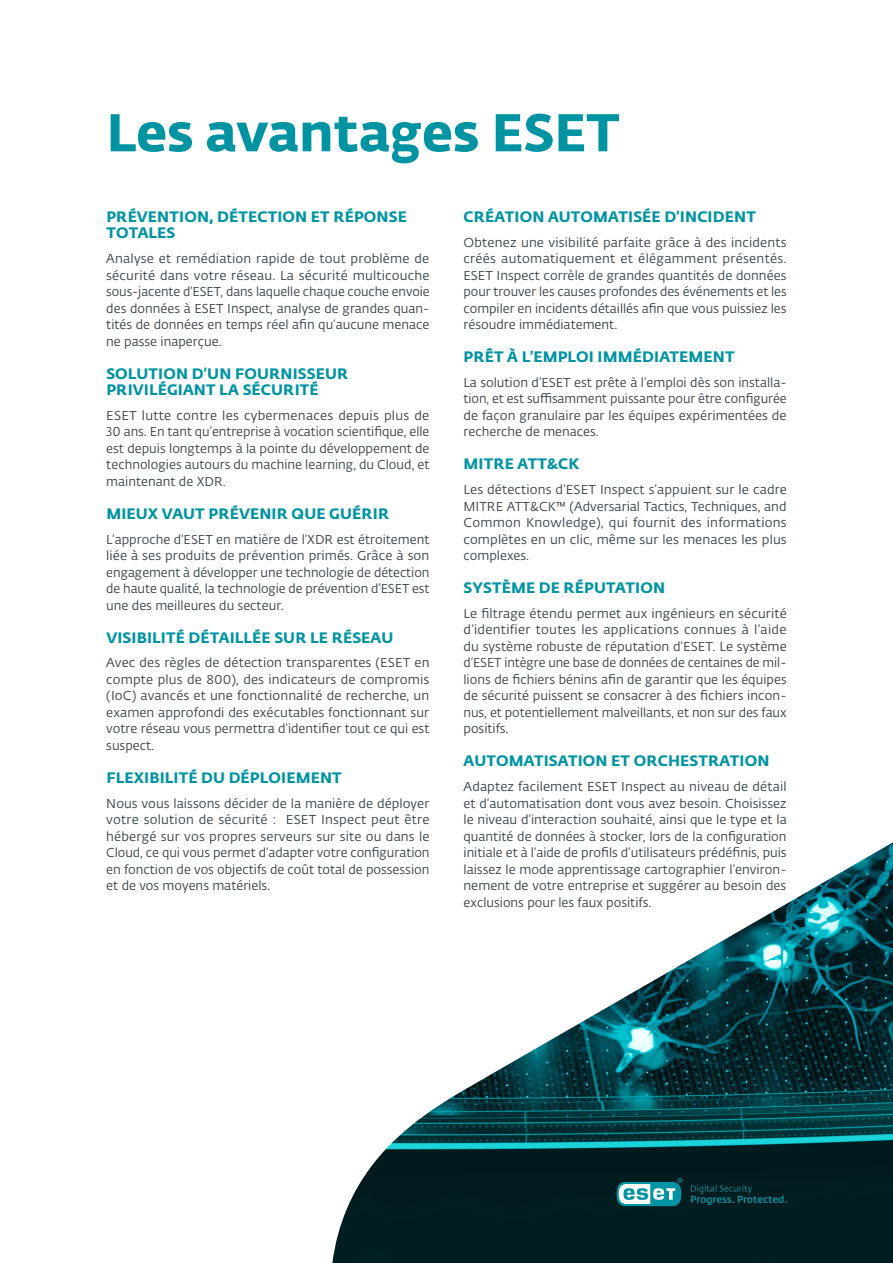
<style>
.page{position:relative;width:893px;height:1263px;background:#fff}
.page>*{position:absolute;margin:0;border:0;box-sizing:border-box;transform-origin:0 0}
.Headline{font:52.5px "Fedra Sans Alt Pro Bold LF";color:#0094a2}
.Subheadline_2{font:15px/16.5px "Fedra Sans Alt Pro Bold LF";letter-spacing:.01em;color:#0094a2}
.Text{font:12.75px/16.5px "Fedra Sans Alt Pro Book LF";color:#38454d;text-align:justify}
</style>
<div class="page">
<img style="left:332px;top:842px;width:561px;height:421px">
<svg style="left:617px;top:1178px;width:66px;height:28px"></svg>
<svg style="left:691px;top:1185px;width:96px;height:20px;background:#003338"></svg>
<p class="Headline" style="left:106px;top:91px;width:515px">Les avantages ESET</p>
<p class="Subheadline_2" style="left:106px;top:207px;width:302px">PRÉVENTION, DÉTECTION ET RÉPONSE<br>TOTALES</p>
<p class="Text" style="left:106px;top:250px;width:325px">Analyse et remédiation rapide de tout problème de sécurité dans votre réseau. La sécurité multicouche sous-jacente d’ESET, dans laquelle chaque couche envoie des données à ESET Inspect, analyse de grandes quan&shy;tités de données en temps réel afin qu’aucune menace ne passe inaperçue.</p>
<p class="Subheadline_2" style="left:106px;top:364px;width:243px">SOLUTION D’UN FOURNISSEUR<br>PRIVILÉGIANT LA SÉCURITÉ</p>
<p class="Text" style="left:106px;top:407px;width:325px">ESET lutte contre les cybermenaces depuis plus de 30 ans. En tant qu’entreprise à vocation scientifique, elle est depuis longtemps à la pointe du développement de technologies autours du machine learning, du Cloud, et maintenant de XDR.</p>
<p class="Subheadline_2" style="left:106px;top:504px;width:284px">MIEUX VAUT PRÉVENIR QUE GUÉRIR</p>
<p class="Text" style="left:106px;top:530px;width:325px">L’approche d’ESET en matière de l’XDR est étroitement liée à ses produits de prévention primés. Grâce à son engagement à développer une technologie de détection de haute qualité, la technologie de prévention d’ESET est une des meilleures du secteur.</p>
<p class="Subheadline_2" style="left:106px;top:628px;width:288px">VISIBILITÉ DÉTAILLÉE SUR LE RÉSEAU</p>
<p class="Text" style="left:106px;top:654px;width:325px">Avec des règles de détection transparentes (ESET en compte plus de 800), des indicateurs de compromis (IoC) avancés et une fonctionnalité de recherche, un examen approfondi des exécutables fonctionnant sur votre réseau vous permettra d’identifier tout ce qui est suspect.</p>
<p class="Subheadline_2" style="left:106px;top:768px;width:237px">FLEXIBILITÉ DU DÉPLOIEMENT</p>
<p class="Text" style="left:106px;top:794px;width:325px">Nous vous laissons décider de la manière de déployer votre solution de sécurité : ESET Inspect peut être hébergé sur vos propres serveurs sur site ou dans le Cloud, ce qui vous permet d’adapter votre configuration en fonction de vos objectifs de coût total de possession et de vos moyens matériels.</p>
<p class="Subheadline_2" style="left:464px;top:207px;width:294px">CRÉATION AUTOMATISÉE D’INCIDENT</p>
<p class="Text" style="left:463px;top:233px;width:325px">Obtenez une visibilité parfaite grâce à des incidents créés automatiquement et élégamment présentés.<br>ESET Inspect corrèle de grandes quantités de données pour trouver les causes profondes des événements et les compiler en incidents détaillés afin que vous puissiez les résoudre immédiatement.</p>
<p class="Subheadline_2" style="left:464px;top:347px;width:273px">PRÊT À L’EMPLOI IMMÉDIATEMENT</p>
<p class="Text" style="left:463px;top:374px;width:325px">La solution d’ESET est prête à l’emploi dès son installa&shy;tion, et est suffisamment puissante pour être configurée de façon granulaire par les équipes expérimentées de recherche de menaces.</p>
<p class="Subheadline_2" style="left:464px;top:455px;width:117px">MITRE ATT&amp;CK</p>
<p class="Text" style="left:463px;top:481px;width:325px">Les détections d’ESET Inspect s’appuient sur le cadre MITRE ATT&amp;CK™ (Adversarial Tactics, Techniques, and Common Knowledge), qui fournit des informations complètes en un clic, même sur les menaces les plus complexes.</p>
<p class="Subheadline_2" style="left:464px;top:578px;width:203px">SYSTÈME DE RÉPUTATION</p>
<p class="Text" style="left:463px;top:605px;width:325px">Le filtrage étendu permet aux ingénieurs en sécurité d’identifier toutes les applications connues à l’aide du système robuste de réputation d’ESET. Le système d’ESET intègre une base de données de centaines de mil&shy;lions de fichiers bénins afin de garantir que les équipes de sécurité puissent se consacrer à des fichiers incon&shy;nus, et potentiellement malveillants, et non sur des faux positifs.</p>
<p class="Subheadline_2" style="left:464px;top:752px;width:307px">AUTOMATISATION ET ORCHESTRATION</p>
<p class="Text" style="left:463px;top:778px;width:325px">Adaptez facilement ESET Inspect au niveau de détail et d’automatisation dont vous avez besoin. Choisissez le niveau d’interaction souhaité, ainsi que le type et la quantité de données à stocker, lors de la configuration initiale et à l’aide de profils d’utilisateurs prédéfinis, puis laissez le mode apprentissage cartographier l’environ&shy;nement de votre entreprise et suggérer au besoin des exclusions pour les faux positifs.</p>
</div>
